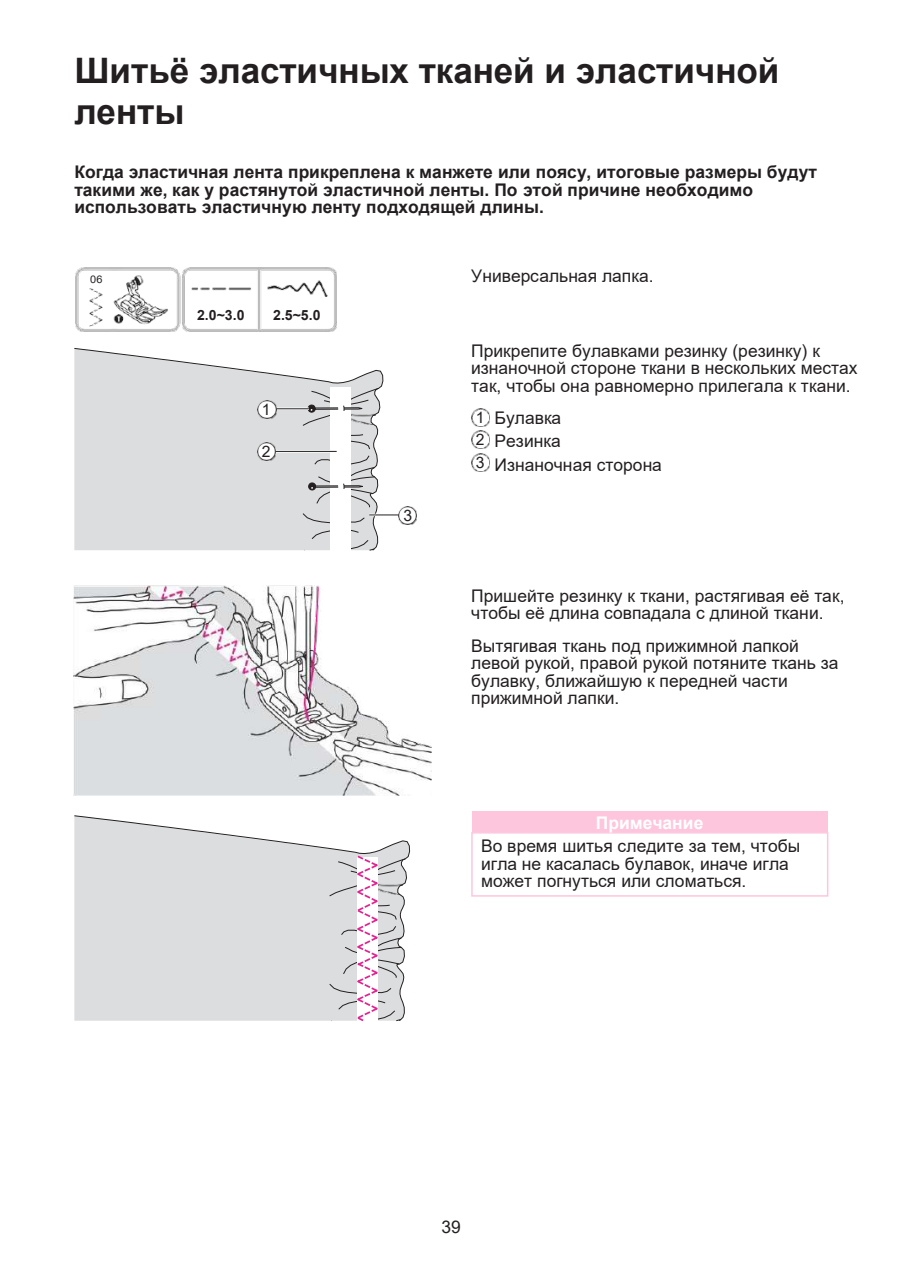
<style>
.page{position:relative;width:903px;height:1276px;background:#fff}
.page>*{position:absolute;margin:0;border:0;box-sizing:border-box;transform-origin:0 0}
.t1{font:700 35px/40.4px "Arial";color:#231f20}
.t2{font:17.5px/17.5px "Arial";color:#231f20}
.t3{font:700 17.5px/17.5px "Arial";color:#231f20}
.t4{font:700 17.5px "Arial";color:#fff}
.t5{font:15.75px/22.8px "Arial";color:#231f20;text-align:justify}
.t6{font:700 14px "Arial";color:#231f20}
.t7{font:10.5px "Arial";color:#231f20;scale:1.05 1}
</style>
<div class="page">
<img style="left:74px;top:586px;width:358px;height:209px">
<img style="left:75px;top:268px;width:262px;height:64px">
<svg style="left:74px;top:348px;width:310px;height:203px;background:#dfe0e1"></svg>
<hr style="left:274px;top:450px;width:63px;height:3px;background:#fff">
<hr style="left:274px;top:451px;width:63px;height:1px;background:#231f20">
<img style="left:257px;top:442px;width:18px;height:19px">
<svg style="left:302px;top:388px;width:77px;height:135px"></svg>
<hr style="left:274px;top:407px;width:35px;height:3px;background:#fff">
<hr style="left:274px;top:408px;width:35px;height:1px;background:#231f20">
<img style="left:258px;top:400px;width:18px;height:19px">
<hr style="left:369px;top:514px;width:36px;height:2px;background:#fff">
<hr style="left:369px;top:514px;width:36px;height:1px;background:#231f20">
<img style="left:398px;top:507px;width:19px;height:18px">
<svg style="left:74px;top:815px;width:336px;height:206px;background:#dfe0e1"></svg>
<svg style="left:329px;top:854px;width:77px;height:168px"></svg>
<img style="left:471px;top:408px;width:19px;height:18px">
<img style="left:471px;top:431px;width:19px;height:18px">
<img style="left:471px;top:453px;width:19px;height:18px">
<div style="left:471px;top:832px;width:357px;height:64px;border:1px solid #fdc6dd"></div>
<div style="left:472px;top:812px;width:356px;height:20px;background:#fdc6dd"></div>
<h1 class="t1" style="left:74px;top:51px;width:707px">Шитьё эластичных тканей и эластичной ленты</h1>
<p class="t3" style="left:74px;top:164px;width:744px">Когда эластичная лента прикреплена к манжете или поясу, итоговые размеры будут такими же, как у растянутой эластичной ленты. По этой причине необходимо использовать эластичную ленту подходящей длины.</p>
<p class="t7" style="left:90px;top:272px;width:13px">06</p>
<p class="t6" style="left:197px;top:306px;width:49px">2.0~3.0</p>
<p class="t6" style="left:273px;top:306px;width:49px">2.5~5.0</p>
<p class="t5" style="left:262px;top:398px;width:10px">1</p>
<p class="t5" style="left:262px;top:439px;width:10px">2</p>
<p class="t5" style="left:403px;top:504px;width:10px">3</p>
<p class="t2" style="left:471px;top:267px;width:184px">Универсальная лапка.</p>
<p class="t2" style="left:471px;top:342px;width:388px">Прикрепите булавками резинку (резинку) к изнаночной стороне ткани в нескольких местах так, чтобы она равномерно прилегала к ткани.</p>
<p class="t2" style="left:495px;top:407px;width:68px;line-height:22.4px">Булавка<br>Резинка</p>
<p class="t2" style="left:495px;top:456px;width:169px">Изнаночная сторона</p>
<p class="t5" style="left:476px;top:406px;width:10px">1<br>2<br>3</p>
<p class="t2" style="left:471px;top:587px;width:375px">Пришейте резинку к ткани, растягивая её так, чтобы её длина совпадала с длиной ткани.</p>
<p class="t2" style="left:471px;top:637px;width:369px">Вытягивая ткань под прижимной лапкой левой рукой, правой рукой потяните ткань за булавку, ближайшую к передней части прижимной лапки.</p>
<p class="t4" style="left:596px;top:810px;width:109px">Примечание</p>
<p class="t2" style="left:481px;top:837px;width:321px">Во время шитья следите за тем, чтобы игла не касалась булавок, иначе игла может погнуться или сломаться.</p>
<p class="t2" style="left:442px;top:1218px;width:21px">39</p>
</div>
